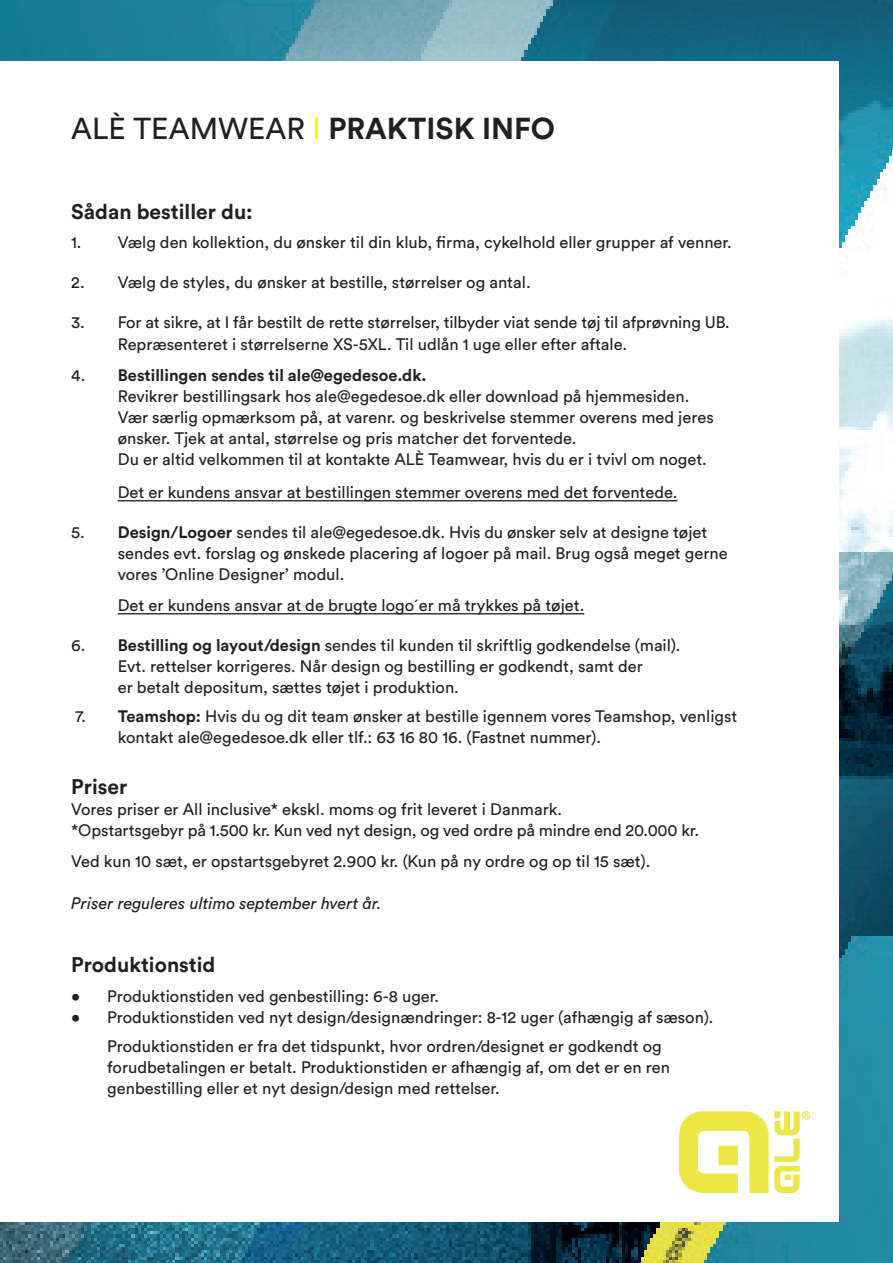
<style>
.page{position:relative;width:893px;height:1263px;background:#fff}
.page>*{position:absolute;margin:0;border:0;box-sizing:border-box;transform-origin:0 0}
.t1{font:700 30px "Circular Std";color:#231f20}
.t2{font:700 21px "Circular Std";color:#231f20}
.t3{font:16.5px/21px "Circular Std";color:#231f20}
.t4{font:italic 16.5px "Circular Std";color:#231f20}
.s1{font-weight:400}
.s2{font-weight:400;color:#fff101}
.s3{font-weight:700}
</style>
<div class="page">
<img style="left:0;top:0;width:893px;height:1263px">
<div style="left:0;top:61px;width:839px;height:1160px;background:#fff"></div>
<img style="left:679px;top:1111px;width:130px;height:82px">
<hr style="left:118px;top:500px;width:559px;height:1px;background:#231f20">
<hr style="left:118px;top:613px;width:466px;height:1px;background:#231f20">
<h1 class="t1" style="left:71px;top:109px;width:485px"><span class="s1">ALÈ TEAMWEAR</span> <span class="s2">I</span> PRAKTISK INFO</h1>
<p class="t2" style="left:71px;top:198px;width:183px">Sådan bestiller du:</p>
<p class="t3" style="left:71px;top:232px;width:662px">1. Vælg den kollektion, du ønsker til din klub, rma, cykelhold eller grupper af venner.</p>
<p class="t3" style="left:71px;top:272px;width:461px">2. Vælg de styles, du ønsker at bestille, størrelser og antal.</p>
<p class="t3" style="left:118px;top:312px;width:614px;text-indent:-47px">3. For at sikre, at I får bestilt de rette størrelser, tilbyder viat sende tøj til afprøvning UB.<br>Repræsenteret i størrelserne XS-5XL. Til udlån 1 uge eller efter aftale.</p>
<p class="t3" style="left:118px;top:364px;width:597px;text-indent:-47px">4. <span class="s3">Bestillingen sendes til ale@egedesoe.dk.<br></span>Revikrer bestillingsark hos ale@egedesoe.dk eller download på hjemmesiden.<br>Vær særlig opmærksom på, at varenr. og beskrivelse stemmer overens med jeres ønsker. Tjek at antal, størrelse og pris matcher det forventede.<br>Du er altid velkommen til at kontakte ALÈ Teamwear, hvis du er i tvivl om noget.</p>
<p class="t3" style="left:118px;top:481px;width:561px">Det er kundens ansvar at bestillingen stemmer overens med det forventede.</p>
<p class="t3" style="left:118px;top:521px;width:611px;text-indent:-47px">5. <span class="s3">Design/Logoer</span> sendes til ale@egedesoe.dk. Hvis du ønsker selv at designe tøjet sendes evt. forslag og ønskede placering af logoer på mail. Brug også meget gerne vores ’Online Designer’ modul.</p>
<p class="t3" style="left:118px;top:594px;width:468px">Det er kundens ansvar at de brugte logo´er må trykkes på tøjet.</p>
<p class="t3" style="left:118px;top:634px;width:564px;text-indent:-47px">6. <span class="s3">Bestilling og layout/design</span> sendes til kunden til skriftlig godkendelse (mail).<br>Evt. rettelser korrigeres. Når design og bestilling er godkendt, samt der<br>er betalt depositum, sættes tøjet i produktion.</p>
<p class="t3" style="left:118px;top:706px;width:621px;text-indent:-42px">7. <span class="s3">Teamshop:</span> Hvis du og dit team ønsker at bestille igennem vores Teamshop, venligst kontakt ale@egedesoe.dk eller tlf.: 63 16 80 16. (Fastnet nummer).</p>
<p class="t2" style="left:71px;top:773px;width:57px">Priser</p>
<p class="t3" style="left:71px;top:798px;width:629px">Vores priser er All inclusive* ekskl. moms og frit leveret i Danmark.<br>*Opstartsgebyr på 1.500 kr. Kun ved nyt design, og ved ordre på mindre end 20.000 kr.</p>
<p class="t3" style="left:71px;top:851px;width:581px">Ved kun 10 sæt, er opstartsgebyret 2.900 kr. (Kun på ny ordre og op til 15 sæt).</p>
<p class="t4" style="left:71px;top:893px;width:312px">Priser reguleres ultimo september hvert år.</p>
<p class="t2" style="left:71px;top:951px;width:146px">Produktionstid</p>
<p class="t3" style="left:71px;top:985px;width:369px">• Produktionstiden ved genbestilling: 6-8 uger.</p>
<p class="t3" style="left:107px;top:1002px;width:608px;line-height:29.5px;text-indent:-36px">• Produktionstiden ved nyt design/designændringer: 8-12 uger (afhængig af sæson).<br>Produktionstiden er fra det tidspunkt, hvor ordren/designet er godkendt og</p>
<p class="t3" style="left:107px;top:1057px;width:564px">forudbetalingen er betalt. Produktionstiden er afhængig af, om det er en ren genbestilling eller et nyt design/design med rettelser.</p>
</div>
